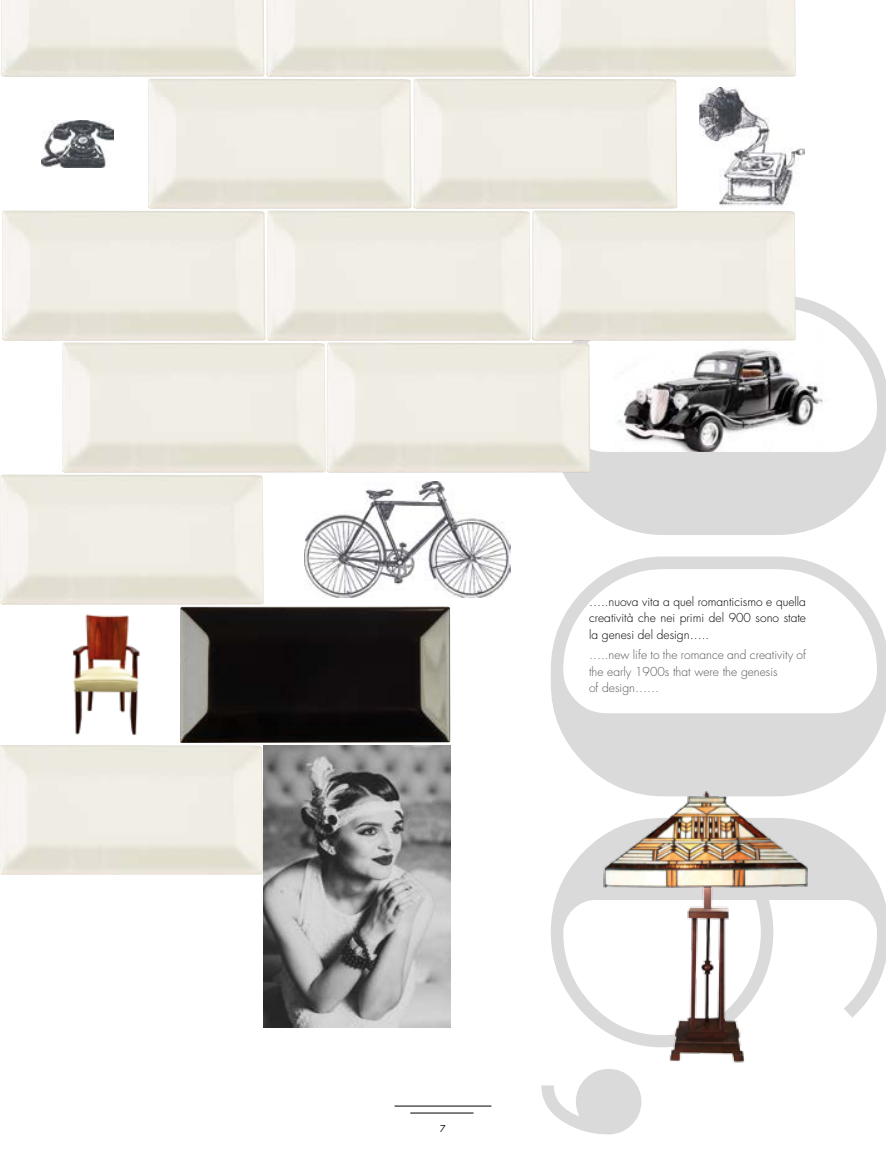
<style>
.page{position:relative;width:886px;height:1170px;background:#fff}
.page>*{position:absolute;margin:0;border:0;box-sizing:border-box;transform-origin:0 0}
.t1{font:448.75px "Riot Squad NF";color:#dadada}
.t2{font:300 12px/16.8px "Futura Std";color:#000;text-align:justify}
.t3{font:300 12px/16.8px "Futura Std";color:#575756}
.t4{font:9.12px "Futura Std";color:#000}
</style>
<div class="page">
<img style="left:614px;top:340px;width:209px;height:112px">
<img style="left:30px;top:604px;width:153px;height:139px">
<img style="left:264px;top:745px;width:186px;height:282px">
<img style="left:603px;top:791px;width:205px;height:272px">
<img style="left:180px;top:606px;width:270px;height:136px">
<img style="left:1px;top:0;width:263px;height:77px">
<img style="left:267px;top:0;width:263px;height:77px">
<img style="left:532px;top:0;width:264px;height:77px">
<img style="left:148px;top:79px;width:263px;height:129px">
<img style="left:414px;top:79px;width:263px;height:129px">
<img style="left:2px;top:210px;width:263px;height:130px">
<img style="left:62px;top:342px;width:528px;height:130px">
<img style="left:41px;top:121px;width:72px;height:47px">
<img style="left:700px;top:87px;width:104px;height:119px">
<img style="left:305px;top:481px;width:205px;height:116px">
<hr style="left:394px;top:1105px;width:97px;height:1px;background:#000">
<hr style="left:410px;top:1112px;width:63px;height:1px;background:#000">
<p class="t4" style="left:440px;top:1122px;width:7px">7</p>
<h1 class="t1" style="left:483px;top:1144px;width:862px;rotate:-90deg">‘900</h1>
<p class="t2" style="left:589px;top:593px;width:218px">…..nuova vita a quel romanticismo e quella creatività che nei primi del 900 sono state la genesi del design…..</p>
<p class="t3" style="left:589px;top:646px;width:218px">…..new life to the romance and creativity of the early 1900s that were the genesis<br>of design……</p>
</div>
